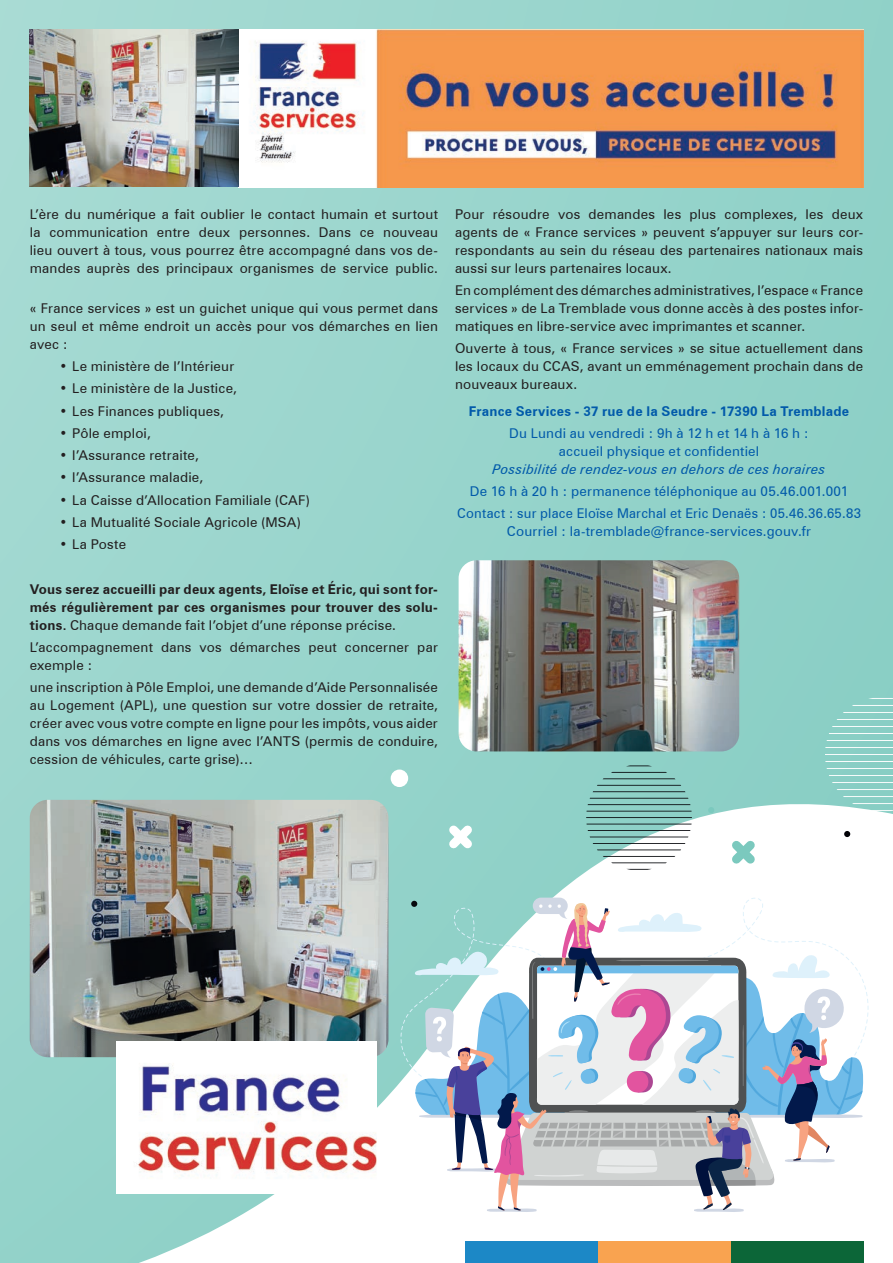
<style>
.page{position:relative;width:893px;height:1263px;background:#fff}
.page>*{position:absolute;margin:0;border:0;box-sizing:border-box;transform-origin:0 0}
.t1{font:13.5px/18px "Zurich BT";letter-spacing:.015em;color:#231f20;text-align:justify}
.t2{font:13.5px/18px "Zurich BT";letter-spacing:.015em;color:#015aaa;text-align:center}
.t3{font:700 13.5px/18px "Zurich BT";letter-spacing:.015em;color:#231f20;text-align:justify}
.t4{font:700 13.5px "Zurich BT";letter-spacing:.015em;color:#015aaa}
.t5{font:italic 13.5px "Zurich BT";letter-spacing:.01em;color:#015aaa}
.s1{font-weight:400}
</style>
<div class="page">
<div style="left:0;top:0;width:893px;height:1263px;background:linear-gradient(to right,#a4d9d2,#8dd0c7)"></div>
<svg style="left:0;top:751px;width:893px;height:512px;fill:#97d4cc"></svg>
<svg style="left:626px;top:765px;width:26px;height:1px"></svg>
<svg style="left:603px;top:772px;width:72px;height:7px"></svg>
<svg style="left:593px;top:785px;width:92px;height:7px"></svg>
<svg style="left:588px;top:798px;width:102px;height:7px"></svg>
<svg style="left:586px;top:811px;width:106px;height:1px"></svg>
<hr style="left:586px;top:817px;width:106px;height:1px;background:#07090d">
<svg style="left:587px;top:824px;width:105px;height:13px"></svg>
<svg style="left:593px;top:843px;width:92px;height:7px"></svg>
<svg style="left:603px;top:856px;width:72px;height:7px"></svg>
<svg style="left:626px;top:869px;width:26px;height:1px"></svg>
<svg style="left:868px;top:698px;width:25px;height:1px"></svg>
<svg style="left:852px;top:705px;width:41px;height:1px"></svg>
<svg style="left:843px;top:712px;width:50px;height:1px"></svg>
<svg style="left:837px;top:719px;width:56px;height:1px"></svg>
<svg style="left:832px;top:726px;width:61px;height:1px"></svg>
<svg style="left:829px;top:733px;width:64px;height:1px"></svg>
<svg style="left:827px;top:740px;width:66px;height:1px"></svg>
<svg style="left:825px;top:747px;width:68px;height:1px"></svg>
<svg style="left:825px;top:754px;width:68px;height:1px"></svg>
<svg style="left:825px;top:761px;width:68px;height:1px"></svg>
<svg style="left:827px;top:768px;width:66px;height:1px"></svg>
<svg style="left:829px;top:775px;width:64px;height:1px"></svg>
<svg style="left:832px;top:782px;width:61px;height:1px"></svg>
<svg style="left:837px;top:789px;width:56px;height:1px"></svg>
<svg style="left:843px;top:796px;width:50px;height:1px"></svg>
<svg style="left:852px;top:803px;width:41px;height:1px"></svg>
<svg style="left:869px;top:810px;width:24px;height:1px"></svg>
<svg style="left:708px;top:807px;width:6px;height:6px"></svg>
<div style="left:391px;top:769px;width:17px;height:18px;background:#fff;border-radius:50%"></div>
<svg style="left:441px;top:817px;width:39px;height:39px"></svg>
<svg style="left:844px;top:831px;width:6px;height:6px"></svg>
<svg style="left:724px;top:833px;width:39px;height:39px"></svg>
<svg style="left:401px;top:898px;width:467px;height:314px"></svg>
<img style="left:30px;top:30px;width:833px;height:157px">
<img style="left:459px;top:560px;width:280px;height:191px">
<img style="left:30px;top:800px;width:358px;height:257px">
<img style="left:117px;top:1042px;width:260px;height:151px">
<div style="left:466px;top:1242px;width:132px;height:21px;background:#1c88c6"></div>
<div style="left:598px;top:1242px;width:132px;height:21px;background:#f9a350"></div>
<div style="left:731px;top:1242px;width:132px;height:21px;background:#0c6638"></div>
<p class="t1" style="left:30px;top:205px;width:410px">L’ère du numérique a fait oublier le contact humain et surtout la communication entre deux personnes. Dans ce nouveau lieu ouvert à tous, vous pourrez être accompagné dans vos de&shy;mandes auprès des principaux organismes de service public.</p>
<p class="t1" style="left:30px;top:299px;width:410px">« France services » est un guichet unique qui vous permet dans un seul et même endroit un accès pour vos démarches en lien avec :</p>
<p class="t1" style="left:60px;top:357px;width:176px">• Le ministère de l’Intérieur</p>
<p class="t1" style="left:60px;top:379px;width:179px">• Le ministère de la Justice,</p>
<p class="t1" style="left:60px;top:402px;width:166px">• Les Finances publiques,</p>
<p class="t1" style="left:60px;top:424px;width:93px">• Pôle emploi,</p>
<p class="t1" style="left:60px;top:446px;width:141px">• l’Assurance retraite,</p>
<p class="t1" style="left:60px;top:468px;width:145px">• l’Assurance maladie,</p>
<p class="t1" style="left:60px;top:491px;width:252px">• La Caisse d’Allocation Familiale (CAF)</p>
<p class="t1" style="left:60px;top:513px;width:243px">• La Mutualité Sociale Agricole (MSA)</p>
<p class="t1" style="left:60px;top:535px;width:68px">• La Poste</p>
<p class="t3" style="left:30px;top:580px;width:410px">Vous serez accueilli par deux agents, Eloïse et Éric, qui sont for&shy;més régulièrement par ces organismes pour trouver des solu&shy;tions. <span class="s1">Chaque demande fait l’objet d’une réponse précise.</span></p>
<p class="t1" style="left:30px;top:638px;width:410px">L’accompagnement dans vos démarches peut concerner par exemple :</p>
<p class="t1" style="left:30px;top:678px;width:410px">une inscription à Pôle Emploi, une demande d’Aide Personnalisée au Logement (APL), une question sur votre dossier de retraite, créer avec vous votre compte en ligne pour les impôts, vous aider dans vos démarches en ligne avec l’ANTS (permis de conduire, cession de véhicules, carte grise)…</p>
<p class="t1" style="left:455px;top:205px;width:410px">Pour résoudre vos demandes les plus complexes, les deux agents de « France services » peuvent s’appuyer sur leurs cor&shy;respondants au sein du réseau des partenaires nationaux mais aussi sur leurs partenaires locaux.</p>
<p class="t1" style="left:455px;top:281px;width:410px">En complément des démarches administratives, l’espace « France services » de La Tremblade vous donne accès à des postes infor&shy;matiques en libre-service avec imprimantes et scanner.</p>
<p class="t1" style="left:455px;top:339px;width:410px">Ouverte à tous, « France services » se situe actuellement dans les locaux du CCAS, avant un emménagement prochain dans de nouveaux bureaux.</p>
<p class="t4" style="left:469px;top:402px;width:382px">France Services - 37 rue de la Seudre - 17390 La Tremblade</p>
<p class="t2" style="left:509px;top:424px;width:301px">Du Lundi au vendredi : 9h à 12 h et 14 h à 16 h : accueil physique et confidentiel</p>
<p class="t5" style="left:493px;top:461px;width:334px">Possibilité de rendez-vous en dehors de ces horaires</p>
<p class="t2" style="left:457px;top:480px;width:405px;line-height:22.4px">De 16 h à 20 h : permanence téléphonique au 05.46.001.001<br>Contact : sur place Eloïse Marchal et Eric Denaës : 05.46.36.65.83</p>
<p class="t2" style="left:507px;top:522px;width:306px">Courriel : la-tremblade@france-services.gouv.fr</p>
</div>
